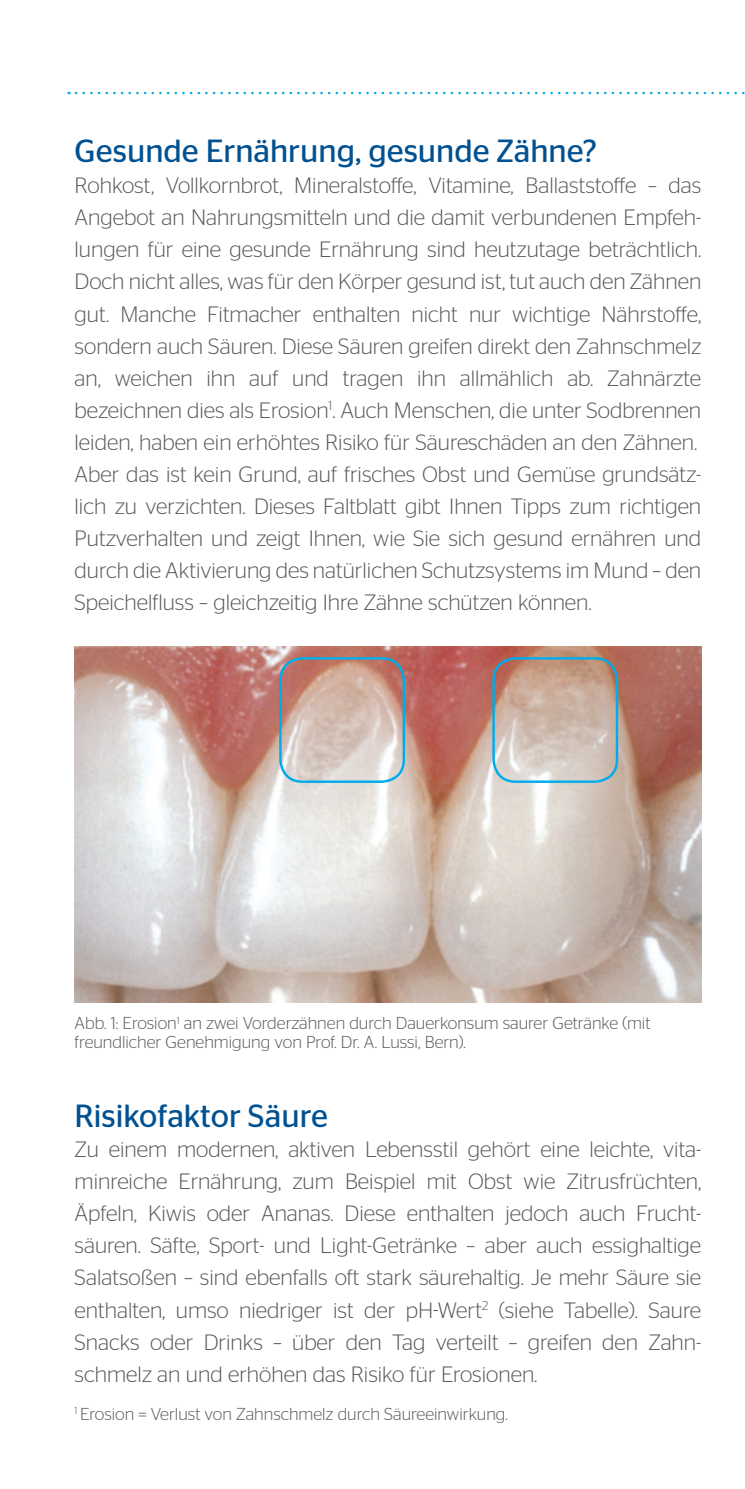
<style>
.page{position:relative;width:745px;height:1489px;background:#fff}
.page>*{position:absolute;margin:0;border:0;box-sizing:border-box;transform-origin:0 0}
.t1{font:32px "Stag Sans";color:#005191}
.t2{font:300 22.25px/32px "Stag Sans";color:#575756}
.t3{font:300 17.25px/18.5px "Stag Sans";color:#575756}
</style>
<div class="page">
<svg style="left:76px;top:92px;width:669px;height:2px"></svg>
<img style="left:75px;top:646px;width:626px;height:355px">
<svg style="left:278px;top:656px;width:341px;height:128px;background:#c0a39b"></svg>
<h1 class="t1" style="left:75px;top:133px;width:523px">Gesunde Ernährung, gesunde Zähne?</h1>
<p class="t2" style="left:75px;top:169px;width:627px">Rohkost, Vollkornbrot, Mineralstoffe, Vitamine, Ballaststoffe – das Angebot an Nahrungsmitteln und die damit verbundenen Empfeh&shy;lungen für eine gesunde Ernährung sind heutzutage beträchtlich.<br>Doch nicht alles, was für den Körper gesund ist, tut auch den Zähnen gut. Manche Fitmacher enthalten nicht nur wichtige Nährstoffe, sondern auch Säuren. Diese Säuren greifen direkt den Zahnschmelz an, weichen ihn auf und tragen ihn allmählich ab. Zahnärzte bezeichnen dies als Erosion<sup>1</sup>. Auch Menschen, die unter Sodbrennen leiden, haben ein erhöhtes Risiko für Säureschäden an den Zähnen.<br>Aber das ist kein Grund, auf frisches Obst und Gemüse grundsätz&shy;lich zu verzichten. Dieses Faltblatt gibt Ihnen Tipps zum richtigen Putzverhalten und zeigt Ihnen, wie Sie sich gesund ernähren und durch die Aktivierung des natürlichen Schutzsystems im Mund – den Speichelfluss – gleichzeitig Ihre Zähne schützen können.</p>
<p class="t3" style="left:75px;top:1013px;width:577px">Abb. 1: Erosion<sup>1</sup> an zwei Vorderzähnen durch Dauerkonsum saurer Getränke (mit freundlicher Genehmigung von Prof. Dr. A. Lussi, Bern).</p>
<h1 class="t1" style="left:75px;top:1097px;width:255px">Risikofaktor Säure</h1>
<p class="t2" style="left:75px;top:1133px;width:627px;text-align:justify">Zu einem modernen, aktiven Lebensstil gehört eine leichte, vita&shy;minreiche Ernährung, zum Beispiel mit Obst wie Zitrusfrüchten, Äpfeln, Kiwis oder Ananas. Diese enthalten jedoch auch Frucht&shy;säuren. Säfte, Sport- und Light-Getränke – aber auch essighaltige Salatsoßen – sind ebenfalls oft stark säurehaltig. Je mehr Säure sie enthalten, umso niedriger ist der pH-Wert<sup>2</sup> (siehe Tabelle). Saure Snacks oder Drinks – über den Tag verteilt – greifen den Zahn&shy;schmelz an und erhöhen das Risiko für Erosionen.</p>
<p class="t3" style="left:75px;top:1404px;width:434px"><sup>1</sup> Erosion = Verlust von Zahnschmelz durch Säureeinwirkung.</p>
</div>
